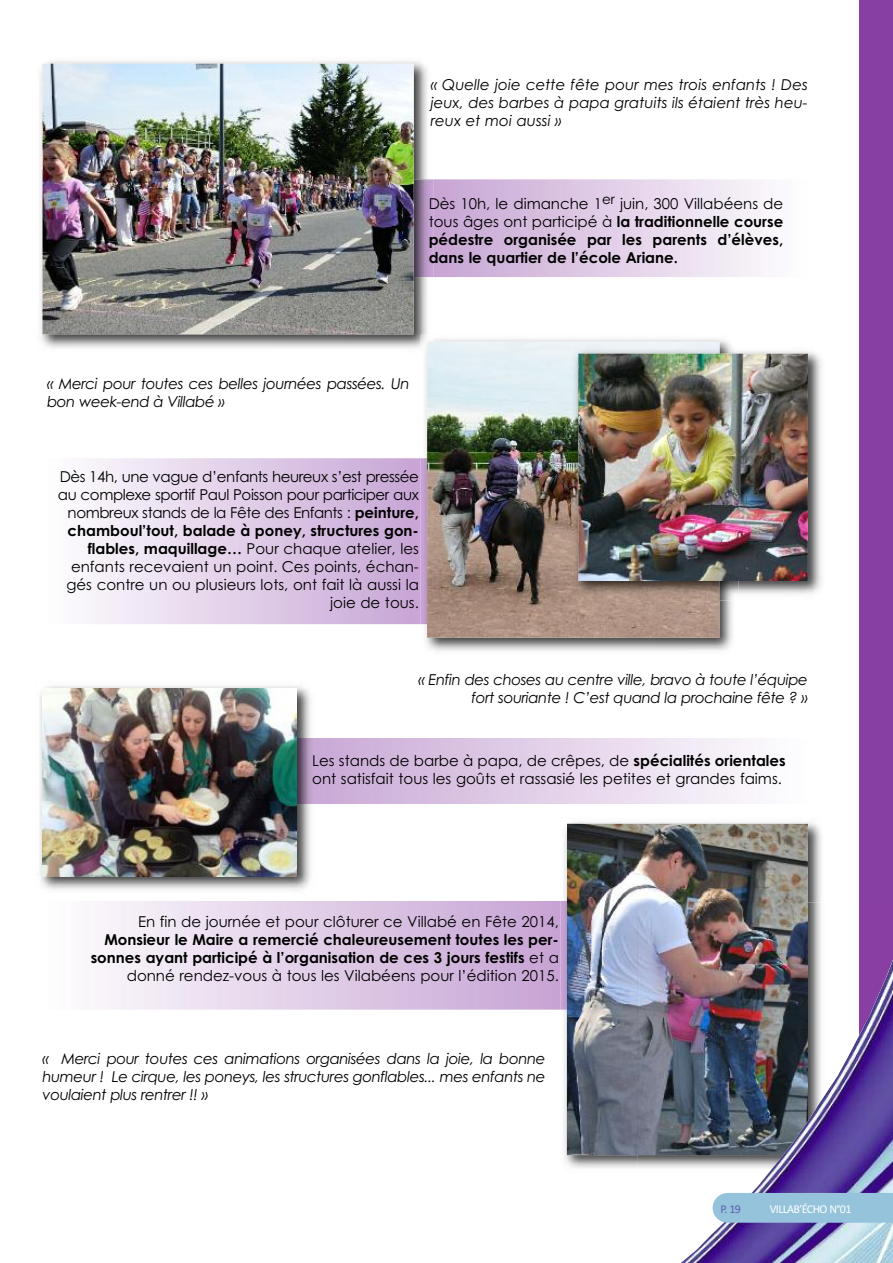
<style>
.page{position:relative;width:893px;height:1263px;background:#fff}
.page>*{position:absolute;margin:0;border:0;box-sizing:border-box;transform-origin:0 0}
.t1{font:italic 15px/18px "Century Gothic";letter-spacing:-.03em;color:#000;text-align:justify}
.t2{font:700 15px/18px "Century Gothic";color:#000;text-align:right}
.t3{font:15px/18px "Century Gothic";letter-spacing:-.03em;color:#000;text-align:right}
.t4{font:15px/18px "Century Gothic";color:#000}
.t5{font:12px "Calibri";letter-spacing:-.05em;color:#fff}
.t6{font:12px "Calibri";color:#5a60ad}
.s1{font-weight:400}
.s2{font-weight:700}
</style>
<div class="page">
<img style="left:560px;top:822px;width:261px;height:346px">
<img style="left:567px;top:824px;width:241px;height:331px">
<img style="left:40px;top:61px;width:393px;height:288px">
<img style="left:42px;top:64px;width:372px;height:270px">
<div style="left:859px;top:0;width:34px;height:1137px;background:#883fa3"></div>
<img style="left:638px;top:902px;width:170px;height:253px">
<img style="left:661px;top:917px;width:160px;height:251px">
<img style="left:680px;top:959px;width:213px;height:304px">
<div style="left:713px;top:1193px;width:180px;height:30px;background:#94c3db"></div>
<img style="left:421px;top:339px;width:312px;height:312px">
<img style="left:421px;top:335px;width:12px;height:19px">
<img style="left:427px;top:342px;width:292px;height:296px">
<img style="left:40px;top:685px;width:276px;height:205px">
<img style="left:43px;top:688px;width:254px;height:188px">
<img style="left:571px;top:347px;width:251px;height:253px">
<img style="left:578px;top:354px;width:230px;height:227px">
<p class="t1" style="left:431px;top:76px;width:379px">« Quelle joie cette fête pour mes trois enfants ! Des jeux, des barbes à papa gratuits ils étaient très heu&shy;reux et moi aussi »</p>
<p class="t2" style="left:429px;top:195px;width:356px;text-align:justify"><span class="s1">Dès 10h, le dimanche 1</span><sup>er</sup> <span class="s1">juin, 300 Villabéens de tous âges ont participé à</span> la traditionnelle course pédestre organisée par les parents d’élèves, dans le quartier de l’école Ariane.</p>
<p class="t1" style="left:47px;top:374px;width:364px">« Merci pour toutes ces belles journées passées. Un bon week-end à Villabé »</p>
<p class="t3" style="left:58px;top:468px;width:362px">Dès 14h, une vague d’enfants heureux s’est pressée au complexe sportif Paul Poisson pour participer aux nombreux stands de la Fête des Enfants : <span class="s2">peinture, chamboul’tout, balade à poney, structures gon&shy;flables, maquillage…</span> Pour chaque atelier, les enfants recevaient un point. Ces points, échan&shy;gés contre un ou plusieurs lots, ont fait là aussi la joie de tous.</p>
<p class="t1" style="left:418px;top:671px;width:391px;text-align:right">« Enfin des choses au centre ville, bravo à toute l’équipe fort souriante ! C’est quand la prochaine fête ? »</p>
<p class="t4" style="left:312px;top:752px;width:475px">Les stands de barbe à papa, de crêpes, de <span class="s2">spécialités orientales </span>ont satisfait tous les goûts et rassasié les petites et grandes faims.</p>
<p class="t4" style="left:138px;top:913px;width:422px">En fin de journée et pour clôturer ce Villabé en Fête 2014,</p>
<p class="t2" style="left:91px;top:931px;width:470px">Monsieur le Maire a remercié chaleureusement toutes les per&shy;sonnes ayant participé à l’organisation de ces 3 jours festifs <span class="s1">et a donné rendez-vous à tous les Vilabéens pour l’édition 2015.</span></p>
<p class="t1" style="left:43px;top:1050px;width:505px">« Merci pour toutes ces animations organisées dans la joie, la bonne humeur ! Le cirque, les poneys, les structures gonflables... mes enfants ne voulaient plus rentrer !! »</p>
<p class="t6" style="left:721px;top:1201px;width:22px">P. 19</p>
<p class="t5" style="left:770px;top:1201px;width:83px">VILLAB’ÉCHO N°01</p>
</div>
